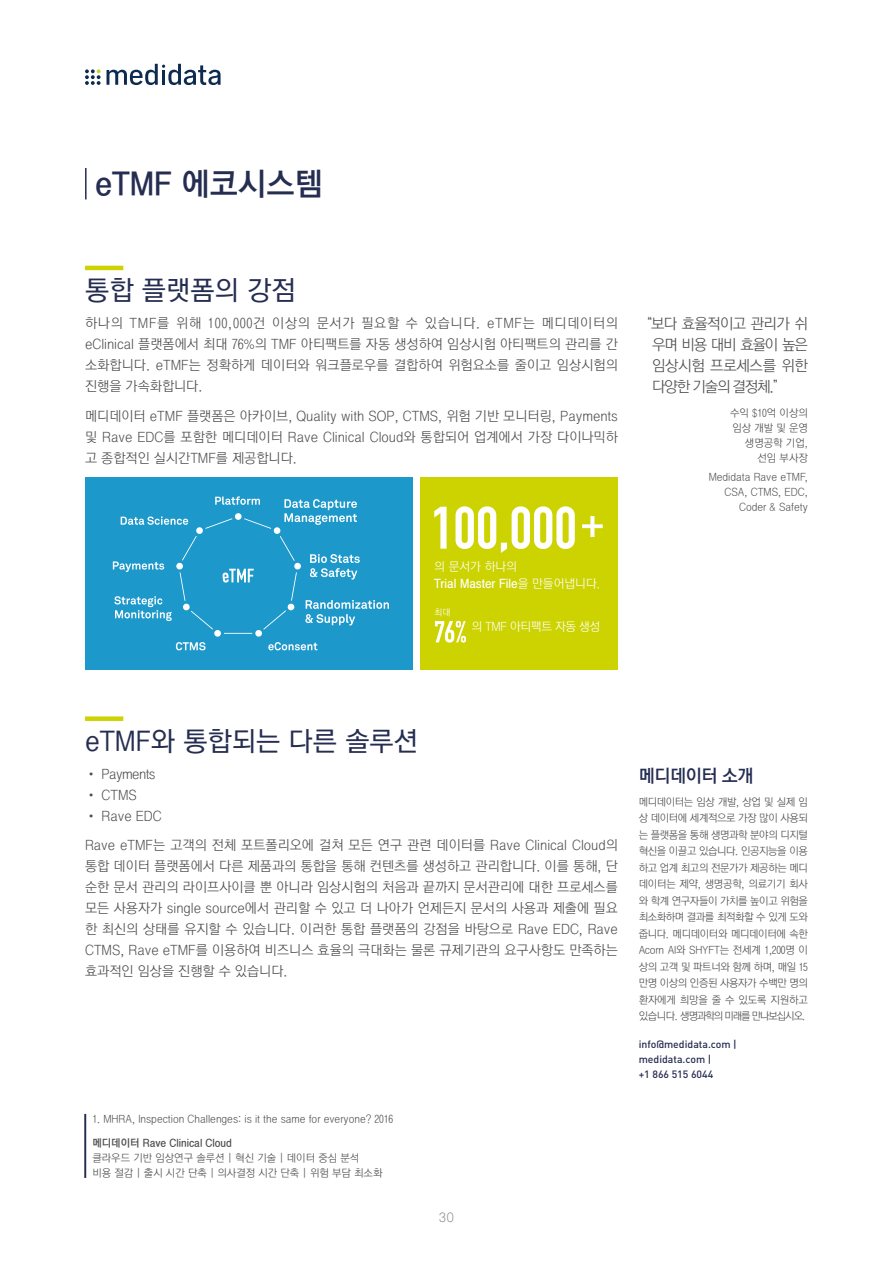
<style>
.page{position:relative;width:893px;height:1263px;background:#fff}
.page>*{position:absolute;margin:0;border:0;box-sizing:border-box;transform-origin:0 0}
.t1{font:31.5px "YGO540";color:#252d51}
.t2{font:27px "YGO530";color:#252d51}
.t3{font:18px "YGO540";letter-spacing:-.03em;color:#252d51}
.t4{font:15px/21px "YGO520";letter-spacing:-.05em;color:#4b4c4d;text-align:justify}
.t5{font:13.5px/21px "YGO520";color:#4b4c4d;text-align:justify}
.t6{font:13.5px "YGO520";letter-spacing:-.04em;color:#4b4c4d}
.t7{font:300 13.5px "Akkurat Std";color:#808285}
.t8{font:12px/16.5px "YGO520";letter-spacing:-.03em;color:#fff}
.t9{font:10.5px/16.5px "YGO520";color:#4b4c4d;text-align:right}
.t10{font:500 10.5px/15px "DIN Pro";color:#252d51}
.t11{font:9px "YGO520";color:#fff}
.s1{font-family:"YGO540"}
</style>
<div class="page">
<svg style="left:85px;top:69px;width:16px;height:16px"></svg>
<svg style="left:107px;top:64px;width:114px;height:21px"></svg>
<hr style="left:85px;top:168px;width:2px;height:31px;background:#252d51">
<hr style="left:84px;top:1114px;width:2px;height:64px;background:#252d51">
<div style="left:85px;top:477px;width:328px;height:193px;background:#1c98cb"></div>
<svg style="left:113px;top:496px;width:276px;height:154px"></svg>
<div style="left:420px;top:477px;width:198px;height:193px;background:#cdd300"></div>
<svg style="left:434px;top:507px;width:13px;height:42px"></svg>
<svg style="left:456px;top:506px;width:119px;height:47px"></svg>
<svg style="left:582px;top:516px;width:21px;height:21px"></svg>
<svg style="left:435px;top:621px;width:31px;height:22px"></svg>
<hr style="left:85px;top:266px;width:38px;height:4px;background:#cdd300">
<div style="left:85px;top:716px;width:38px;height:5px;background:#cdd300"></div>
<hr style="left:892px;top:0;width:1px;height:1263px;background:#0d2b51">
<p class="t1" style="left:95px;top:168px;width:230px">eTMF 에코시스템</p>
<p class="t2" style="left:85px;top:276px;width:212px">통합 플랫폼의 강점</p>
<p class="t5" style="left:85px;top:313px;width:534px">하나의 TMF를 위해 100,000건 이상의 문서가 필요할 수 있습니다. eTMF는 메디데이터의 eClinical 플랫폼에서 최대 76%의 TMF 아티팩트를 자동 생성하여 임상시험 아티팩트의 관리를 간 소화합니다. eTMF는 정확하게 데이터와 워크플로우를 결합하여 위험요소를 줄이고 임상시험의 진행을 가속화합니다.</p>
<p class="t5" style="left:85px;top:406px;width:534px">메디데이터 eTMF 플랫폼은 아카이브, Quality with SOP, CTMS, 위험 기반 모니터링, Payments 및 Rave EDC를 포함한 메디데이터 Rave Clinical Cloud와 통합되어 업계에서 가장 다이나믹하 고 종합적인 실시간TMF를 제공합니다.</p>
<p class="t8" style="left:434px;top:559px;width:168px">의 문서가 하나의<br><span class="s1">Trial Master File</span>을 만들어냅니다.</p>
<p class="t8" style="left:471px;top:619px;width:130px">의 TMF 아티팩트 자동 생성</p>
<p class="t11" style="left:434px;top:607px;width:18px">최대</p>
<p class="t4" style="left:652px;top:314px;width:157px;text-indent:-14px">“보다 효율적이고 관리가 쉬 우며 비용 대비 효율이 높은 임상시험 프로세스를 위한 다양한 기술의 결정체.”</p>
<p class="t9" style="left:730px;top:406px;width:79px;line-height:15px">수익 $10억 이상의 임상 개발 및 운영 생명공학 기업, 선임 부사장</p>
<p class="t9" style="left:709px;top:470px;width:101px;line-height:15px">Medidata Rave eTMF,<br>CSA, CTMS, EDC,<br>Coder &amp; Safety</p>
<p class="t2" style="left:85px;top:727px;width:335px">eTMF와 통합되는 다른 솔루션</p>
<p class="t6" style="left:85px;top:767px;width:72px">• Payments</p>
<p class="t5" style="left:85px;top:785px;width:53px">• CTMS</p>
<p class="t5" style="left:85px;top:802px;width:534px;line-height:29.5px">• Rave EDC<br>Rave eTMF는 고객의 전체 포트폴리오에 걸쳐 모든 연구 관련 데이터를 Rave Clinical Cloud의</p>
<p class="t5" style="left:85px;top:856px;width:534px">통합 데이터 플랫폼에서 다른 제품과의 통합을 통해 컨텐츠를 생성하고 관리합니다. 이를 통해, 단 순한 문서 관리의 라이프사이클 뿐 아니라 임상시험의 처음과 끝까지 문서관리에 대한 프로세스를 모든 사용자가 single source에서 관리할 수 있고 더 나아가 언제든지 문서의 사용과 제출에 필요 한 최신의 상태를 유지할 수 있습니다. 이러한 통합 플랫폼의 강점을 바탕으로 Rave EDC, Rave CTMS, Rave eTMF를 이용하여 비즈니스 효율의 극대화는 물론 규제기관의 요구사항도 만족하는 효과적인 임상을 진행할 수 있습니다.</p>
<p class="t9" style="left:92px;top:1111px;width:302px">1. MHRA, Inspection Challenges: is it the same for everyone? 2016</p>
<p class="t9" style="left:92px;top:1136px;width:292px;line-height:15px;text-align:left"><span class="s1">메디데이터 Rave Clinical Cloud<br></span>클라우드 기반 임상연구 솔루션 | 혁신 기술 | 데이터 중심 분석<br>비용 절감 | 출시 시간 단축 | 의사결정 시간 단축 | 위험 부담 최소화</p>
<p class="t7" style="left:439px;top:1209px;width:17px">30</p>
<p class="t3" style="left:639px;top:767px;width:117px">메디데이터 소개</p>
<p class="t9" style="left:639px;top:794px;width:171px;text-align:justify">메디데이터는 임상 개발, 상업 및 실제 임 상 데이터에 세계적으로 가장 많이 사용되 는 플랫폼을 통해 생명과학 분야의 디지털 혁신을 이끌고 있습니다. 인공지능을 이용 하고 업계 최고의 전문가가 제공하는 메디 데이터는 제약, 생명공학, 의료기기 회사 와 학계 연구자들이 가치를 높이고 위험을 최소화하며 결과를 최적화할 수 있게 도와 줍니다. 메디데이터와 메디데이터에 속한 Acorn AI와 SHYFT는 전세계 1,200명 이 상의 고객 및 파트너와 함께 하며, 매일 15 만명 이상의 인증된 사용자가 수백만 명의 환자에게 희망을 줄 수 있도록 지원하고 있습니다. 생명과학의 미래를 만나보십시오.</p>
<p class="t10" style="left:639px;top:1036px;width:100px">info@medidata.com | medidata.com |<br>+1 866 515 6044</p>
</div>
